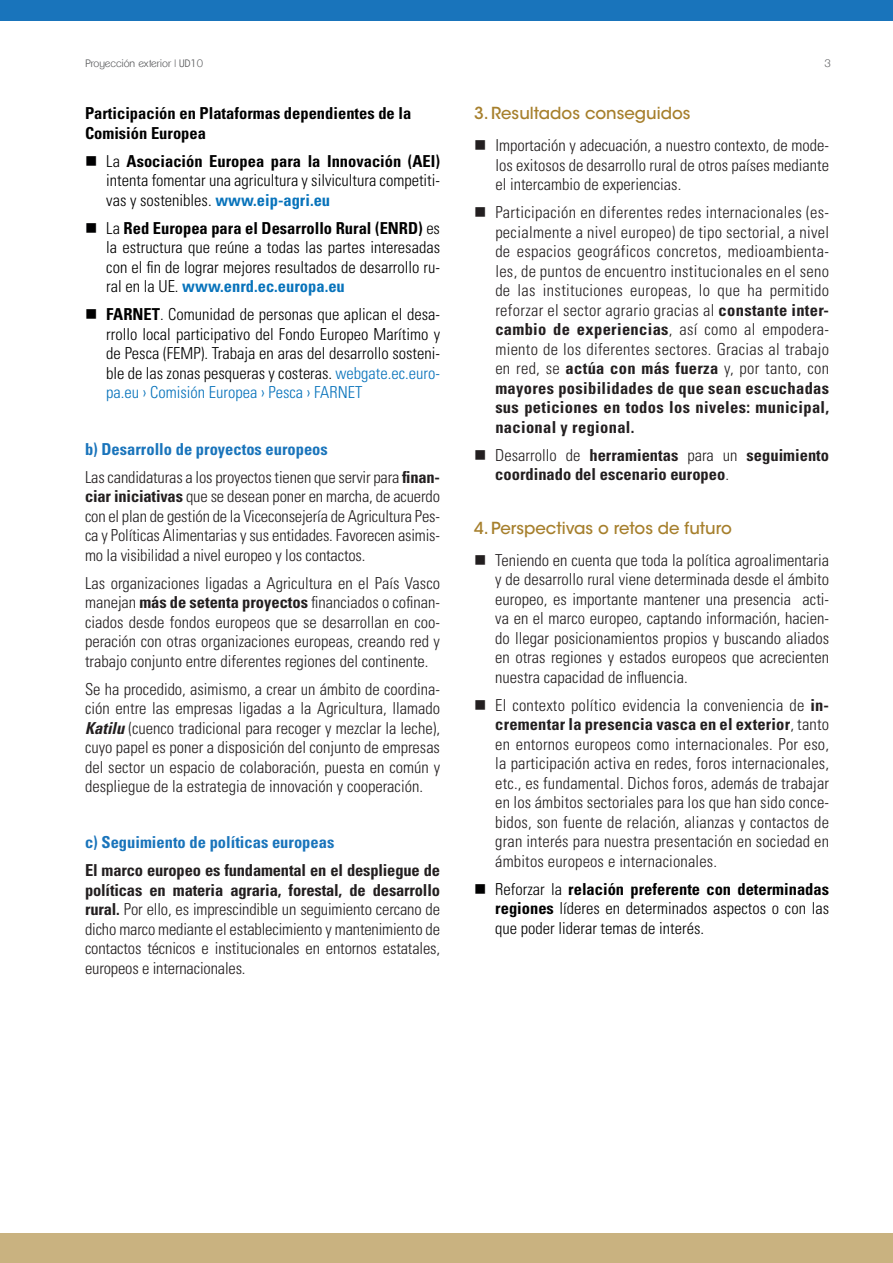
<style>
.page{position:relative;width:893px;height:1263px;background:#fff}
.page>*{position:absolute;margin:0;border:0;box-sizing:border-box;transform-origin:0 0}
.t1{font:300 condensed 16.5px/19.5px "Univers";color:#231f20;text-align:justify}
.t2{font:300 condensed 16.5px/19.5px "Univers";color:#000001;text-align:justify}
.t3{font:700 condensed 16.5px/19.5px "Univers";color:#231f20}
.t4{font:700 condensed 16.5px/19.5px "Univers";color:#000001}
.t5{font:16.5px "ITC Avant Garde MM 445 750";color:#a67f2c}
.t6{font:700 condensed 16.5px "Univers";color:#1974bb}
.t7{font:300 10.5px "Clemente P Dae";color:#57585a}
.s1{font-weight:700}
.s2{font-weight:700;color:#0873bb}
.s3{color:#0873bb}
.s4{font-weight:300}
.s5{font-weight:700;color:#1974bb}
.s6{font-weight:700;font-style:italic}
</style>
<div class="page">
<div style="left:0;top:1233px;width:893px;height:30px;background:#c9b280"></div>
<div style="left:0;top:0;width:893px;height:21px;background:#1974bb"></div>
<p class="t7" style="left:85px;top:57px;width:119px">Proyección exterior | UD10</p>
<p class="t7" style="left:825px;top:57px;width:8px">3</p>
<p class="t4" style="left:85px;top:104px;width:328px">Participación en Plataformas dependientes de la<br>Comisión Europea</p>
<p class="t2" style="left:106px;top:151px;width:335px;text-indent:-21px">■ La <span class="s1">Asociación Europea para la Innovación (AEI) </span>intenta fomentar una agricultura y silvicultura competiti&shy;vas y sostenibles. <span class="s2">www.eip-agri.eu</span></p>
<p class="t2" style="left:106px;top:218px;width:335px;text-indent:-21px">■ La <span class="s1">Red Europea para el Desarrollo Rural (ENRD)</span> es la estructura que reúne a todas las partes interesadas con el fin de lograr mejores resultados de desarrollo ru&shy;ral en la UE. <span class="s2">www.enrd.ec.europa.eu</span></p>
<p class="t2" style="left:106px;top:305px;width:335px;text-indent:-21px">■ <span class="s1">FARNET</span>. Comunidad de personas que aplican el desa&shy;rrollo local participativo del Fondo Europeo Marítimo y de Pesca (FEMP). Trabaja en aras del desarrollo sosteni&shy;ble de las zonas pesqueras y costeras. <span class="s3">webgate.ec.euro&shy;pa.eu › Comisión Europea › Pesca › FARNET</span></p>
<p class="t5" style="left:474px;top:104px;width:218px">3. Resultados conseguidos</p>
<p class="t1" style="left:495px;top:136px;width:335px;text-indent:-21px">■ Importación y adecuación, a nuestro contexto, de mode&shy;los exitosos de desarrollo rural de otros países mediante el intercambio de experiencias.</p>
<p class="t1" style="left:495px;top:203px;width:335px;text-indent:-21px">■ Participación en diferentes redes internacionales (es&shy;pecialmente a nivel europeo) de tipo sectorial, a nivel de espacios geográficos concretos, medioambienta&shy;les, de puntos de encuentro institucionales en el seno de las instituciones europeas, lo que ha permitido reforzar el sector agrario gracias al <span class="s1">constante inter&shy;cambio de experiencias</span>, así como al empodera&shy;miento de los diferentes sectores. Gracias al trabajo en red, se <span class="s1">actúa con más fuerza</span> y, por tanto, con <span class="s1">mayores posibilidades de que sean escuchadas sus peticiones en todos los niveles: municipal, nacional y regional.</span></p>
<p class="t3" style="left:495px;top:445px;width:335px;text-indent:-21px">■ <span class="s4">Desarrollo de</span> herramientas <span class="s4">para un</span> seguimiento coordinado del escenario europeo<span class="s4">.</span></p>
<p class="t5" style="left:474px;top:518px;width:259px">4. Perspectivas o retos de futuro</p>
<p class="t1" style="left:495px;top:550px;width:335px;text-indent:-21px">■ Teniendo en cuenta que toda la política agroalimentaria y de desarrollo rural viene determinada desde el ámbito europeo, es importante mantener una presencia acti&shy;va en el marco europeo, captando información, hacien&shy;do llegar posicionamientos propios y buscando aliados en otras regiones y estados europeos que acrecienten nuestra capacidad de influencia.</p>
<p class="t1" style="left:495px;top:695px;width:335px;text-indent:-21px">■ El contexto político evidencia la conveniencia de <span class="s1">in&shy;crementar la presencia vasca en el exterior</span>, tanto en entornos europeos como internacionales. Por eso, la participación activa en redes, foros internacionales, etc., es fundamental. Dichos foros, además de trabajar en los ámbitos sectoriales para los que han sido conce&shy;bidos, son fuente de relación, alianzas y contactos de gran interés para nuestra presentación en sociedad en ámbitos europeos e internacionales.</p>
<p class="t2" style="left:495px;top:879px;width:335px;text-indent:-21px">■ Reforzar la <span class="s1">relación preferente con determinadas regiones</span> líderes en determinados aspectos o con las que poder liderar temas de interés.</p>
<p class="t1" style="left:85px;top:435px;width:357px;line-height:28px"><span class="s5">b) Desarrollo de proyectos europeos<br></span>Las candidaturas a los proyectos tienen que servir para <span class="s1">finan-</span></p>
<p class="t1" style="left:85px;top:486px;width:357px"><span class="s1">ciar iniciativas</span> que se desean poner en marcha, de acuerdo con el plan de gestión de la Viceconsejería de Agricultura Pes&shy;ca y Políticas Alimentarias y sus entidades. Favorecen asimis&shy;mo la visibilidad a nivel europeo y los contactos.</p>
<p class="t1" style="left:85px;top:573px;width:357px">Las organizaciones ligadas a Agricultura en el País Vasco manejan <span class="s1">más de setenta proyectos</span> financiados o cofinan&shy;ciados desde fondos europeos que se desarrollan en coo&shy;peración con otras organizaciones europeas, creando red y trabajo conjunto entre diferentes regiones del continente.</p>
<p class="t1" style="left:85px;top:679px;width:357px">Se ha procedido, asimismo, a crear un ámbito de coordina&shy;ción entre las empresas ligadas a la Agricultura, llamado <span class="s6">Katilu</span> (cuenco tradicional para recoger y mezclar la leche), cuyo papel es poner a disposición del conjunto de empresas del sector un espacio de colaboración, puesta en común y despliegue de la estrategia de innovación y cooperación.</p>
<p class="t6" style="left:85px;top:832px;width:251px">c) Seguimiento de políticas europeas</p>
<p class="t1" style="left:85px;top:860px;width:357px"><span class="s1">El marco europeo es fundamental en el despliegue de políticas en materia agraria, forestal, de desarrollo rural.</span> Por ello, es imprescindible un seguimiento cercano de dicho marco mediante el establecimiento y mantenimiento de contactos técnicos e institucionales en entornos estatales, europeos e internacionales.</p>
</div>
